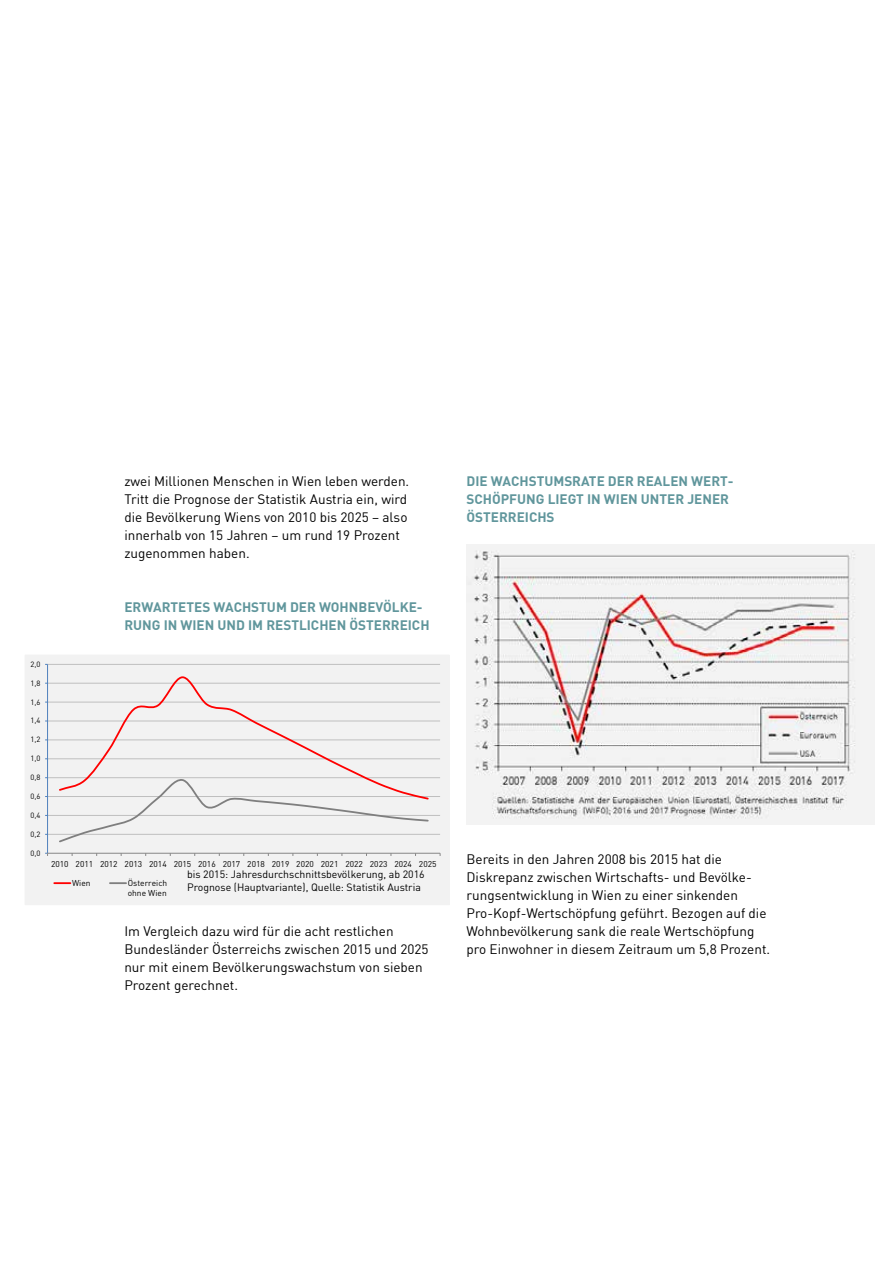
<style>
.page{position:relative;width:893px;height:1263px;background:#fff}
.page>*{position:absolute;margin:0;border:0;box-sizing:border-box;transform-origin:0 0}
.t1{font:13.5px/18px "DIN";color:#000}
.t2{font:700 13.5px/18px "DIN";color:#60969c}
.t3{font:10.5px/12.6px "DIN";color:#000}
.t4{font:8.4px/10.4px "DIN";letter-spacing:.01em;color:#000}
.t5{font:7.65px "DIN";color:#000}
</style>
<div class="page">
<img style="left:466px;top:544px;width:409px;height:280px">
<div style="left:25px;top:655px;width:424px;height:250px;background:#f2f2f2"></div>
<hr style="left:48px;top:834px;width:392px;height:1px;background:#bfbfbf">
<hr style="left:48px;top:815px;width:392px;height:1px;background:#bfbfbf">
<hr style="left:48px;top:796px;width:392px;height:1px;background:#bfbfbf">
<hr style="left:48px;top:777px;width:392px;height:1px;background:#bfbfbf">
<hr style="left:48px;top:758px;width:392px;height:1px;background:#bfbfbf">
<hr style="left:48px;top:740px;width:392px;height:1px;background:#bfbfbf">
<hr style="left:48px;top:721px;width:392px;height:1px;background:#bfbfbf">
<hr style="left:48px;top:702px;width:392px;height:1px;background:#bfbfbf">
<hr style="left:48px;top:683px;width:392px;height:1px;background:#bfbfbf">
<hr style="left:48px;top:664px;width:392px;height:1px;background:#bfbfbf">
<hr style="left:47px;top:664px;width:1px;height:189px;background:#4f81bd">
<hr style="left:48px;top:853px;width:392px;height:1px;background:#868686">
<svg style="left:58px;top:676px;width:372px;height:102px"></svg>
<svg style="left:58px;top:778px;width:372px;height:65px"></svg>
<svg style="left:54px;top:882px;width:16px;height:2px"></svg>
<svg style="left:110px;top:882px;width:16px;height:2px"></svg>
<p class="t1" style="left:124px;top:472px;width:286px">zwei Millionen Menschen in Wien leben werden.<br>Tritt die Prognose der Statistik Austria ein, wird die Bevölkerung Wiens von 2010 bis 2025 – also innerhalb von 15 Jahren – um rund 19 Prozent zugenommen haben.</p>
<p class="t2" style="left:124px;top:598px;width:307px">ERWARTETES WACHSTUM DER WOHNBEVÖLKE-<br>RUNG IN WIEN UND IM RESTLICHEN ÖSTERREICH</p>
<p class="t5" style="left:31px;top:659px;width:11px">2,0</p>
<p class="t5" style="left:31px;top:678px;width:11px">1,8</p>
<p class="t5" style="left:31px;top:697px;width:11px">1,6</p>
<p class="t5" style="left:31px;top:716px;width:11px">1,4</p>
<p class="t5" style="left:31px;top:735px;width:11px">1,2</p>
<p class="t5" style="left:31px;top:754px;width:11px">1,0</p>
<p class="t5" style="left:31px;top:773px;width:11px">0,8</p>
<p class="t5" style="left:31px;top:791px;width:11px">0,6</p>
<p class="t5" style="left:31px;top:810px;width:11px">0,4</p>
<p class="t5" style="left:31px;top:829px;width:11px">0,2</p>
<p class="t5" style="left:31px;top:848px;width:11px">0,0</p>
<p class="t4" style="left:51px;top:859px;width:387px">2010 2011 2012 2013 2014 2015 2016 2017 2018 2019 2020 2021 2022 2023 2024 2025</p>
<p class="t4" style="left:72px;top:877px;width:20px">Wien</p>
<p class="t4" style="left:128px;top:877px;width:41px">Österreich ohne Wien</p>
<p class="t3" style="left:187px;top:868px;width:239px">bis 2015: Jahresdurchschnittsbevölkerung, ab 2016<br>Prognose (Hauptvariante), Quelle: Statistik Austria</p>
<p class="t1" style="left:124px;top:922px;width:306px">Im Vergleich dazu wird für die acht restlichen Bundesländer Österreichs zwischen 2015 und 2025 nur mit einem Bevölkerungswachstum von sieben Prozent gerechnet.</p>
<p class="t2" style="left:466px;top:472px;width:269px">DIE WACHSTUMSRATE DER REALEN WERT-<br>SCHÖPFUNG LIEGT IN WIEN UNTER JENER<br>ÖSTERREICHS</p>
<p class="t1" style="left:466px;top:850px;width:305px">Bereits in den Jahren 2008 bis 2015 hat die Diskrepanz zwischen Wirtschafts- und Bevölke&shy;rungsentwicklung in Wien zu einer sinkenden Pro-Kopf-Wertschöpfung geführt. Bezogen auf die Wohnbevölkerung sank die reale Wertschöpfung pro Einwohner in diesem Zeitraum um 5,8 Prozent.</p>
</div>
